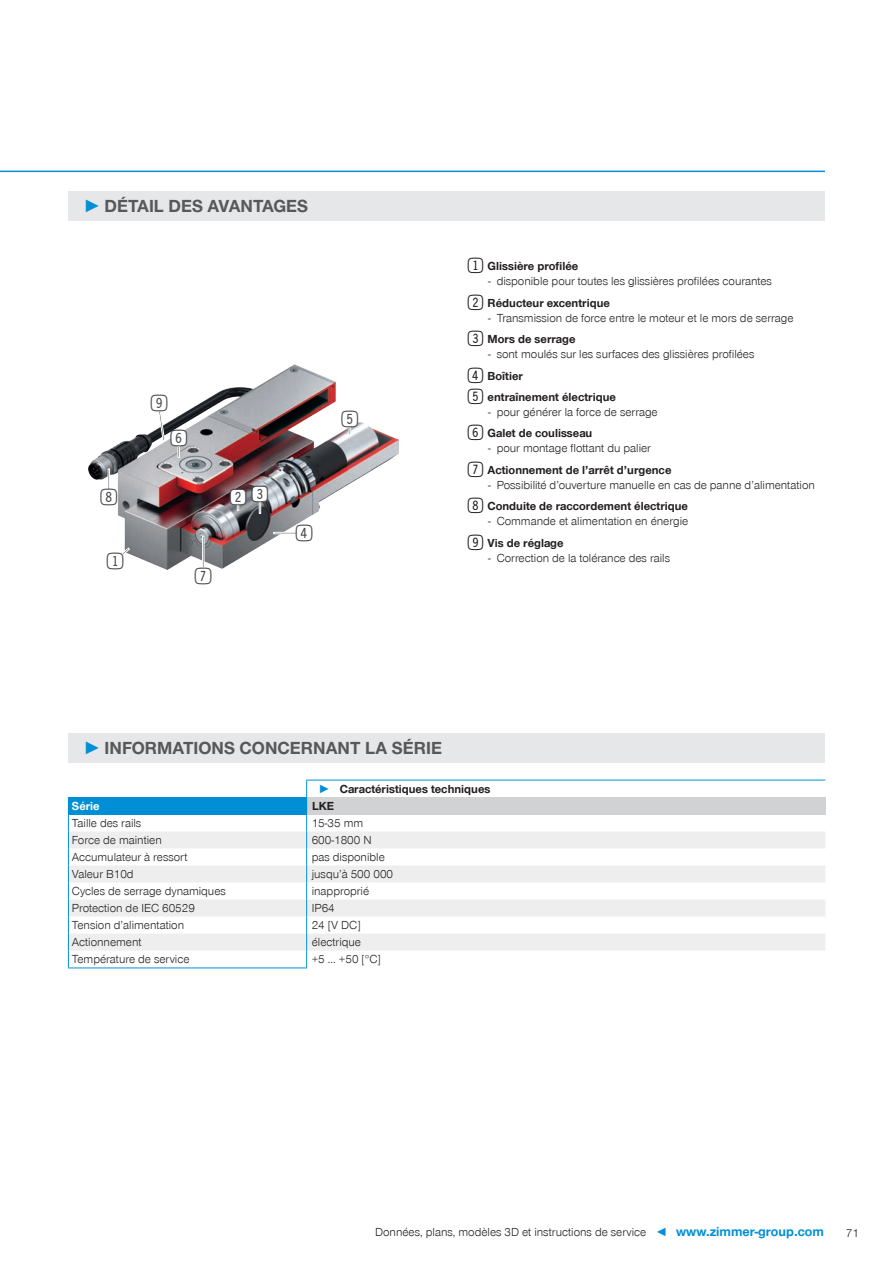
<style>
.page{position:relative;width:893px;height:1263px;background:#fff}
.page>*{position:absolute;margin:0;border:0;box-sizing:border-box;transform-origin:0 0}
.t1{font:27.6px "Double Digits Super Square";color:#47494e}
.t2{font:700 18px "Zimmer Group Sans Global";color:#57585a}
.CB_AF_Seitenzahl_rechts{font:300 12px "Zimmer Group Sans Global";color:#231f20}
.CB_AF_Seitenzahl_links{font:300 12px "Zimmer Group Sans Global";color:#231f20}
.CB_AF_Tabellentext_Bestellnummer{font:700 12px "Zimmer Group Sans Global";color:#231f20}
.CB_AF_Tabellentext_Bestellnummer-2{font:700 12px "Zimmer Group Sans Global";color:#fff}
.s1{font-family:"Zimmer Group Sans";color:#008fd5}
.s2{font-family:"Double Digits Super Square";font-weight:400;font-size:25.5px}
.s3{color:#008fd5}
.s4{font-weight:700;font-size:13.5px;color:#008fd5}
</style>
<div class="page">
<img style="left:89px;top:364px;width:310px;height:205px">
<svg style="left:121px;top:548px;width:9px;height:7px"></svg>
<div style="left:107px;top:553px;width:16px;height:15px;background:#fff;border-radius:50%"></div>
<div style="left:252px;top:486px;width:16px;height:16px;background:#fff;border-radius:50%"></div>
<svg style="left:259px;top:502px;width:2px;height:12px"></svg>
<div style="left:230px;top:490px;width:16px;height:15px;background:#fff;border-radius:50%"></div>
<svg style="left:237px;top:505px;width:2px;height:6px"></svg>
<div style="left:297px;top:525px;width:15px;height:16px;background:#fff;border-radius:50%"></div>
<div style="left:274px;top:532px;width:23px;height:2px;border:1px solid #fff"></div>
<div style="left:342px;top:412px;width:16px;height:15px;background:#fff;border-radius:50%"></div>
<svg style="left:349px;top:427px;width:2px;height:8px"></svg>
<div style="left:150px;top:396px;width:16px;height:16px;background:#fff;border-radius:50%"></div>
<svg style="left:158px;top:410px;width:7px;height:31px"></svg>
<div style="left:101px;top:489px;width:16px;height:16px;background:#fff;border-radius:50%"></div>
<div style="left:108px;top:469px;width:2px;height:20px;border:1px solid #fff"></div>
<div style="left:196px;top:568px;width:15px;height:15px;background:#fff;border-radius:50%"></div>
<div style="left:202px;top:536px;width:2px;height:32px;border:1px solid #fff"></div>
<div style="left:171px;top:430px;width:15px;height:16px;background:#fff;border-radius:50%"></div>
<svg style="left:178px;top:446px;width:2px;height:12px"></svg>
<hr style="left:0;top:171px;width:825px;height:1px;background:#008fd5">
<div style="left:68px;top:191px;width:757px;height:30px;background:#e6e7e9"></div>
<div style="left:68px;top:733px;width:757px;height:30px;background:#e6e7e9"></div>
<hr style="left:306px;top:780px;width:519px;height:1px;background:#008fd5">
<div style="left:68px;top:797px;width:239px;height:17px;background:#008fd5"></div>
<div style="left:307px;top:797px;width:518px;height:17px;background:#d1d2d4"></div>
<svg style="left:69px;top:831px;width:756px;height:119px;fill:#eeeeef"></svg>
<hr style="left:68px;top:967px;width:239px;height:1px;background:#008fd5">
<hr style="left:68px;top:814px;width:239px;height:1px;background:#008fd5">
<svg style="left:68px;top:815px;width:1px;height:152px"></svg>
<svg style="left:306px;top:780px;width:1px;height:187px"></svg>
<p class="t2" style="left:83px;top:195px;width:226px"><span class="s1">►</span> DÉTAIL DES AVANTAGES</p>
<p class="t1" style="left:101px;top:485px;width:23px">8</p>
<p class="t1" style="left:107px;top:549px;width:23px">1</p>
<p class="t1" style="left:151px;top:391px;width:23px">9</p>
<p class="t1" style="left:170px;top:426px;width:23px">6</p>
<p class="t1" style="left:230px;top:484px;width:45px">23</p>
<p class="t1" style="left:195px;top:564px;width:23px">7</p>
<p class="t1" style="left:296px;top:521px;width:23px">4</p>
<p class="t1" style="left:342px;top:407px;width:23px">5</p>
<p class="CB_AF_Tabellentext_Bestellnummer" style="left:468px;top:259px;width:112px"><span class="s2">1</span>Glissière profilée</p>
<p class="CB_AF_Seitenzahl_rechts" style="left:488px;top:274px;width:285px">- disponible pour toutes les glissières profilées courantes</p>
<p class="CB_AF_Tabellentext_Bestellnummer" style="left:468px;top:296px;width:144px"><span class="s2">2</span>Réducteur excentrique</p>
<p class="CB_AF_Seitenzahl_rechts" style="left:488px;top:311px;width:307px">- Transmission de force entre le moteur et le mors de serrage</p>
<p class="CB_AF_Tabellentext_Bestellnummer" style="left:468px;top:332px;width:109px"><span class="s2">3</span>Mors de serrage</p>
<p class="CB_AF_Seitenzahl_rechts" style="left:488px;top:347px;width:268px">- sont moulés sur les surfaces des glissières profilées</p>
<p class="CB_AF_Tabellentext_Bestellnummer" style="left:468px;top:368px;width:57px"><span class="s2">4</span>Boîtier</p>
<p class="CB_AF_Tabellentext_Bestellnummer" style="left:468px;top:390px;width:150px"><span class="s2">5</span>entraînement électrique</p>
<p class="CB_AF_Seitenzahl_rechts" style="left:488px;top:405px;width:171px">- pour générer la force de serrage</p>
<p class="CB_AF_Tabellentext_Bestellnummer" style="left:468px;top:426px;width:126px"><span class="s2">6</span>Galet de coulisseau</p>
<p class="CB_AF_Seitenzahl_rechts" style="left:488px;top:441px;width:164px">- pour montage flottant du palier</p>
<p class="CB_AF_Tabellentext_Bestellnummer" style="left:468px;top:463px;width:205px"><span class="s2">7</span>Actionnement de l’arrêt d’urgence</p>
<p class="CB_AF_Seitenzahl_rechts" style="left:488px;top:478px;width:328px">- Possibilité d’ouverture manuelle en cas de panne d’alimentation</p>
<p class="CB_AF_Tabellentext_Bestellnummer" style="left:468px;top:499px;width:222px"><span class="s2">8</span>Conduite de raccordement électrique</p>
<p class="CB_AF_Seitenzahl_rechts" style="left:488px;top:514px;width:202px">- Commande et alimentation en énergie</p>
<p class="CB_AF_Tabellentext_Bestellnummer" style="left:468px;top:535px;width:97px"><span class="s2">9</span>Vis de réglage</p>
<p class="CB_AF_Seitenzahl_rechts" style="left:488px;top:550px;width:183px">- Correction de la tolérance des rails</p>
<p class="t2" style="left:83px;top:738px;width:360px"><span class="s1">►</span> INFORMATIONS CONCERNANT LA SÉRIE</p>
<p class="CB_AF_Tabellentext_Bestellnummer" style="left:319px;top:781px;width:173px"><span class="s3">►</span> Caractéristiques techniques</p>
<p class="CB_AF_Tabellentext_Bestellnummer-2" style="left:72px;top:798px;width:29px">Série</p>
<p class="CB_AF_Tabellentext_Bestellnummer" style="left:312px;top:798px;width:24px">LKE</p>
<p class="CB_AF_Seitenzahl_links" style="left:72px;top:816px;width:71px">Taille des rails</p>
<p class="CB_AF_Seitenzahl_links" style="left:312px;top:816px;width:53px">15-35 mm</p>
<p class="CB_AF_Seitenzahl_links" style="left:72px;top:833px;width:92px">Force de maintien</p>
<p class="CB_AF_Seitenzahl_links" style="left:312px;top:833px;width:61px">600-1800 N</p>
<p class="CB_AF_Seitenzahl_links" style="left:72px;top:850px;width:117px">Accumulateur à ressort</p>
<p class="CB_AF_Seitenzahl_links" style="left:312px;top:850px;width:75px">pas disponible</p>
<p class="CB_AF_Seitenzahl_links" style="left:72px;top:867px;width:63px">Valeur B10d</p>
<p class="CB_AF_Seitenzahl_links" style="left:312px;top:867px;width:83px">jusqu’à 500 000</p>
<p class="CB_AF_Seitenzahl_links" style="left:72px;top:884px;width:156px">Cycles de serrage dynamiques</p>
<p class="CB_AF_Seitenzahl_links" style="left:312px;top:884px;width:59px">inapproprié</p>
<p class="CB_AF_Seitenzahl_links" style="left:72px;top:901px;width:125px">Protection de IEC 60529</p>
<p class="CB_AF_Seitenzahl_links" style="left:312px;top:901px;width:25px">IP64</p>
<p class="CB_AF_Seitenzahl_links" style="left:72px;top:918px;width:114px">Tension d’alimentation</p>
<p class="CB_AF_Seitenzahl_links" style="left:312px;top:918px;width:50px">24 [V DC]</p>
<p class="CB_AF_Seitenzahl_links" style="left:72px;top:935px;width:71px">Actionnement</p>
<p class="CB_AF_Seitenzahl_links" style="left:312px;top:935px;width:51px">électrique</p>
<p class="CB_AF_Seitenzahl_links" style="left:72px;top:952px;width:119px">Température de service</p>
<p class="CB_AF_Seitenzahl_links" style="left:312px;top:952px;width:71px">+5 ... +50 [°C]</p>
<p class="CB_AF_Seitenzahl_rechts" style="left:375px;top:1225px;width:450px">Données, plans, modèles 3D et instructions de service <span class="s3">◄</span> <span class="s4">www.zimmer-group.com</span></p>
<p class="CB_AF_Seitenzahl_rechts" style="left:846px;top:1226px;width:15px">71</p>
</div>
